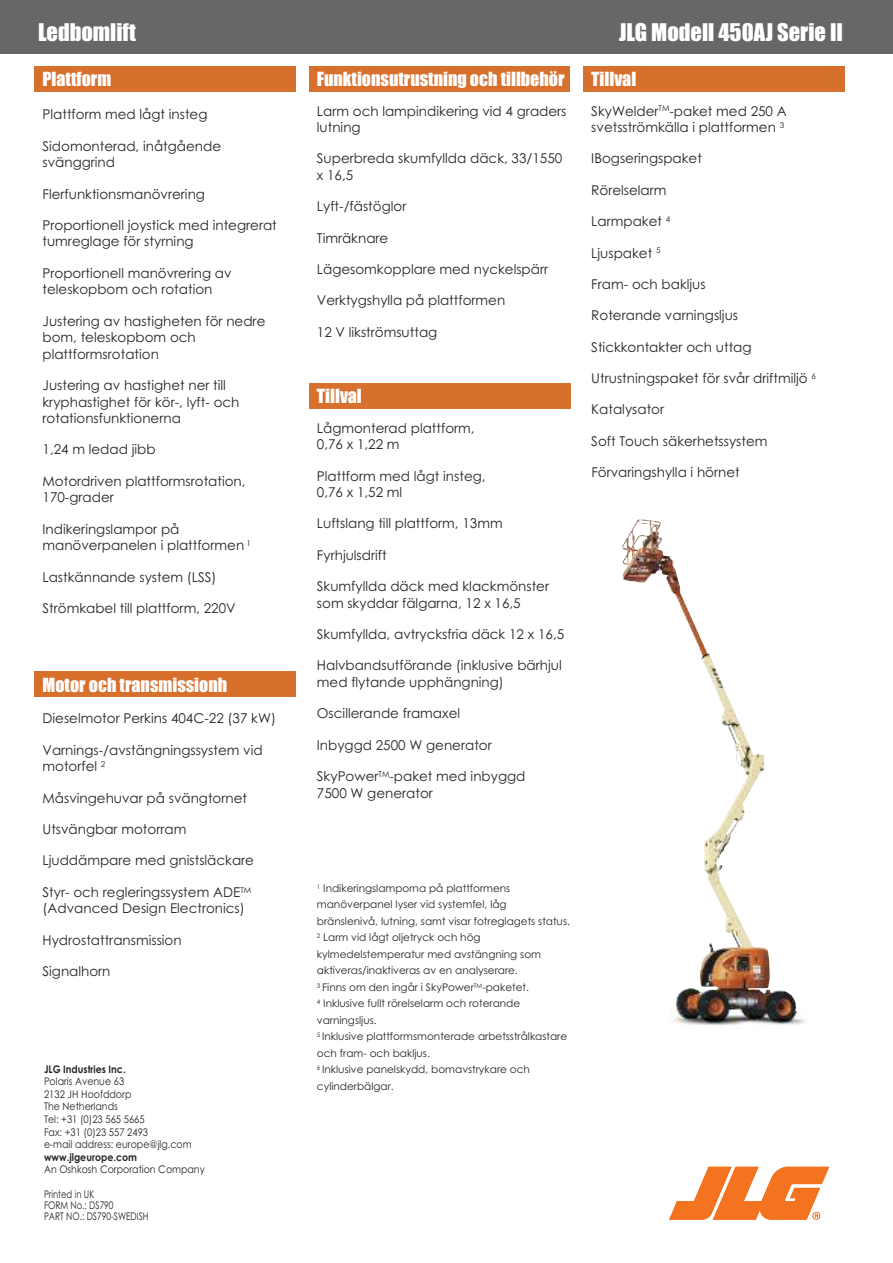
<style>
.page{position:relative;width:893px;height:1263px;background:#fff}
.page>*{position:absolute;margin:0;border:0;box-sizing:border-box;transform-origin:0 0}
.t1{font:22.5px "Impact";color:#fff}
.t2{font:18px "Impact";color:#fff}
.t3{font:13.5px/16.5px "Century Gothic";color:#272627}
.t4{font:10.5px/16.5px "Century Gothic";color:#272627}
.t5{font:10.5px/12.6px "Century Gothic";color:#272627;scale:.9 1}
.t6{font:10.5px/10.5px "Century Gothic";color:#272627;scale:.8 1}
.t7{font:700 10.5px "Century Gothic";color:#272627;scale:.9 1}
</style>
<div class="page">
<img style="left:622px;top:519px;width:174px;height:490px">
<div style="left:309px;top:67px;width:261px;height:25px;background:#d8702d"></div>
<div style="left:583px;top:67px;width:261px;height:25px;background:#d8702d"></div>
<div style="left:309px;top:383px;width:262px;height:25px;background:#d8702d"></div>
<div style="left:34px;top:671px;width:262px;height:25px;background:#d8702d"></div>
<div style="left:34px;top:67px;width:262px;height:25px;background:#d8702d"></div>
<div style="left:0;top:0;width:893px;height:54px;background:#686768"></div>
<svg style="left:669px;top:1167px;width:160px;height:53px"></svg>
<h1 class="t1" style="left:38px;top:20px;width:99px">Ledbomlift</h1>
<h1 class="t1" style="left:619px;top:20px;width:225px">JLG Modell 450AJ Serie II</h1>
<h2 class="t2" style="left:43px;top:69px;width:70px">Plattform</h2>
<p class="t3" style="left:43px;top:106px;width:166px">Plattform med lågt insteg</p>
<p class="t3" style="left:43px;top:138px;width:180px">Sidomonterad, inåtgående svänggrind</p>
<p class="t3" style="left:43px;top:186px;width:164px">Flerfunktionsmanövrering</p>
<p class="t3" style="left:43px;top:217px;width:236px">Proportionell joystick med integrerat tumreglage för styrning</p>
<p class="t3" style="left:43px;top:265px;width:191px">Proportionell manövrering av teleskopbom och rotation</p>
<p class="t3" style="left:43px;top:313px;width:224px">Justering av hastigheten för nedre bom, teleskopbom och plattformsrotation</p>
<p class="t3" style="left:43px;top:377px;width:198px">Justering av hastighet ner till kryphastighet för kör-, lyft- och rotationsfunktionerna</p>
<p class="t3" style="left:43px;top:441px;width:115px">1,24 m ledad jibb</p>
<p class="t3" style="left:43px;top:473px;width:205px">Motordriven plattformsrotation,<br>170-grader</p>
<p class="t3" style="left:43px;top:521px;width:210px">Indikeringslampor på manöverpanelen i plattformen <sup>1</sup></p>
<p class="t3" style="left:43px;top:569px;width:176px">Lastkännande system (LSS)</p>
<p class="t3" style="left:43px;top:600px;width:195px">Strömkabel till plattform, 220V</p>
<h2 class="t2" style="left:43px;top:675px;width:186px">Motor och transmissionh</h2>
<p class="t3" style="left:43px;top:710px;width:235px">Dieselmotor Perkins 404C-22 (37 kW)</p>
<p class="t3" style="left:43px;top:742px;width:222px">Varnings-/avstängningssystem vid motorfel <sup>2</sup></p>
<p class="t3" style="left:43px;top:790px;width:206px">Måsvingehuvar på svängtornet</p>
<p class="t3" style="left:43px;top:821px;width:145px">Utsvängbar motorram</p>
<p class="t3" style="left:43px;top:852px;width:213px">Ljuddämpare med gnistsläckare</p>
<p class="t3" style="left:43px;top:884px;width:210px">Styr- och regleringssystem ADE<sup>TM </sup>(Advanced Design Electronics)</p>
<p class="t3" style="left:43px;top:932px;width:141px">Hydrostattransmission</p>
<p class="t3" style="left:43px;top:963px;width:70px">Signalhorn</p>
<p class="t7" style="left:44px;top:1063px;width:92px">JLG Industries Inc.</p>
<p class="t5" style="left:44px;top:1075px;width:166px">Polaris Avenue 63<br>2132 JH Hoofddorp<br>The Netherlands<br>Tel: +31 (0)23 565 5665<br>Fax: +31 (0)23 557 2493<br>e-mail address: europe@jlg.com</p>
<p class="t7" style="left:44px;top:1151px;width:105px">www.jlgeurope.com</p>
<p class="t5" style="left:44px;top:1163px;width:180px">An Oshkosh Corporation Company</p>
<p class="t6" style="left:44px;top:1189px;width:89px">Printed in UK<br>FORM No.: DS790</p>
<p class="t6" style="left:44px;top:1211px;width:132px">PART NO.: DS790-SWEDISH</p>
<h2 class="t2" style="left:317px;top:69px;width:249px">Funktionsutrustning och tillbehör</h2>
<p class="t3" style="left:317px;top:103px;width:251px">Larm och lampindikering vid 4 graders lutning</p>
<p class="t3" style="left:317px;top:150px;width:247px">Superbreda skumfyllda däck, 33/1550 x 16,5</p>
<p class="t3" style="left:317px;top:198px;width:91px">Lyft-/fästöglor</p>
<p class="t3" style="left:317px;top:230px;width:73px">Timräknare</p>
<p class="t3" style="left:317px;top:261px;width:233px">Lägesomkopplare med nyckelspärr</p>
<p class="t3" style="left:317px;top:292px;width:190px">Verktygshylla på plattformen</p>
<p class="t3" style="left:317px;top:324px;width:122px">12 V likströmsuttag</p>
<h2 class="t2" style="left:317px;top:387px;width:46px">Tillval</h2>
<p class="t3" style="left:317px;top:420px;width:159px">Lågmonterad plattform,<br>0,76 x 1,22 m</p>
<p class="t3" style="left:317px;top:468px;width:170px">Plattform med lågt insteg,<br>0,76 x 1,52 ml</p>
<p class="t3" style="left:317px;top:515px;width:187px">Luftslang till plattform, 13mm</p>
<p class="t3" style="left:317px;top:547px;width:71px">Fyrhjulsdrift</p>
<p class="t3" style="left:317px;top:578px;width:234px">Skumfyllda däck med klackmönster som skyddar fälgarna, 12 x 16,5</p>
<p class="t3" style="left:317px;top:626px;width:249px">Skumfyllda, avtrycksfria däck 12 x 16,5</p>
<p class="t3" style="left:317px;top:657px;width:246px">Halvbandsutförande (inklusive bärhjul med flytande upphängning)</p>
<p class="t3" style="left:317px;top:705px;width:145px">Oscillerande framaxel</p>
<p class="t3" style="left:317px;top:737px;width:176px">Inbyggd 2500 W generator</p>
<p class="t3" style="left:317px;top:768px;width:210px">SkyPower<sup>TM</sup>-paket med inbyggd<br>7500 W generator</p>
<h2 class="t2" style="left:591px;top:69px;width:46px">Tillval</h2>
<p class="t3" style="left:591px;top:103px;width:197px">SkyWelder<sup>TM</sup>-paket med 250 A svetsströmkälla i plattformen <sup>3</sup></p>
<p class="t3" style="left:591px;top:150px;width:112px">IBogseringspaket</p>
<p class="t3" style="left:591px;top:182px;width:77px">Rörelselarm</p>
<p class="t3" style="left:591px;top:213px;width:80px">Larmpaket <sup>4</sup></p>
<p class="t3" style="left:591px;top:245px;width:71px">Ljuspaket <sup>5</sup></p>
<p class="t3" style="left:591px;top:276px;width:116px">Fram- och bakljus</p>
<p class="t3" style="left:591px;top:307px;width:148px">Roterande varningsljus</p>
<p class="t3" style="left:591px;top:339px;width:162px">Stickkontakter och uttag</p>
<p class="t3" style="left:591px;top:370px;width:226px">Utrustningspaket för svår driftmiljö <sup>6</sup></p>
<p class="t3" style="left:591px;top:402px;width:74px">Katalysator</p>
<p class="t3" style="left:591px;top:433px;width:178px">Soft Touch säkerhetssystem</p>
<p class="t3" style="left:591px;top:464px;width:150px">Förvaringshylla i hörnet</p>
<p class="t4" style="left:317px;top:880px;width:255px"><sup>1</sup> Indikeringslamporna på plattformens manöverpanel lyser vid systemfel, låg bränslenivå, lutning, samt visar fotreglagets status.<br><sup>2</sup> Larm vid lågt oljetryck och hög kylmedelstemperatur med avstängning som aktiveras/inaktiveras av en analyserare.<br><sup>3</sup> Finns om den ingår i SkyPower<sup>TM</sup>-paketet.<br><sup>4</sup> Inklusive fullt rörelselarm och roterande varningsljus.<br><sup>5</sup> Inklusive plattformsmonterade arbetsstrålkastare och fram- och bakljus.<br><sup>6</sup> Inklusive panelskydd, bomavstrykare och cylinderbälgar.</p>
</div>
